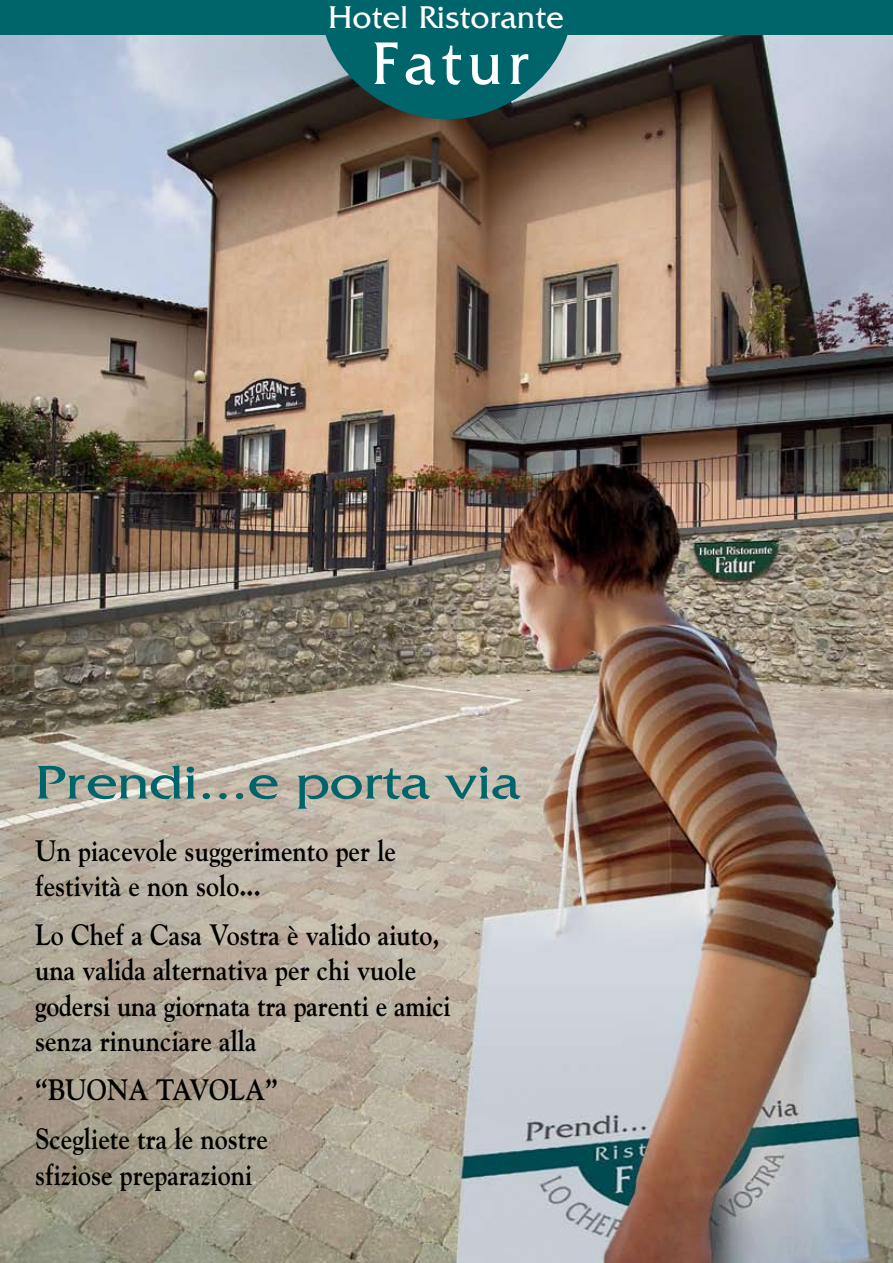
<style>
.page{position:relative;width:893px;height:1263px;background:#fff}
.page>*{position:absolute;margin:0;border:0;box-sizing:border-box;transform-origin:0 0}
.t1{font:63px "Friz Quadrata";letter-spacing:.1em;color:#fff}
.t2{font:49.5px "Friz Quadrata";color:#00646b;scale:1.2 1}
.t3{font:33px "Friz Quadrata";letter-spacing:.015em;color:#fff}
.t4{font:700 29.4px/35.2px "Goudy";color:#000;scale:.88 1}
</style>
<div class="page">
<img style="left:0;top:34px;width:893px;height:1229px">
<svg style="left:321px;top:34px;width:251px;height:85px;background:#1a6065"></svg>
<div style="left:0;top:0;width:893px;height:34px;background:#00646b"></div>
<p class="t3" style="left:329px;top:-1px;width:237px">Hotel Ristorante</p>
<h1 class="t1" style="left:372px;top:28px;width:158px">Fatur</h1>
<h2 class="t2" style="left:35px;top:755px;width:406px">Prendi...e porta via</h2>
<p class="t4" style="left:35px;top:833px;width:412px">Un piacevole suggerimento per le festività e non solo...</p>
<p class="t4" style="left:35px;top:917px;width:474px">Lo Chef a Casa Vostra è valido aiuto, una valida alternativa per chi vuole godersi una giornata tra parenti e amici senza rinunciare alla</p>
<p class="t4" style="left:35px;top:1065px;width:278px;line-height:49.2px">“BUONA TAVOLA”<br>Scegliete tra le nostre</p>
<p class="t4" style="left:35px;top:1157px;width:248px">sfiziose preparazioni</p>
</div>
